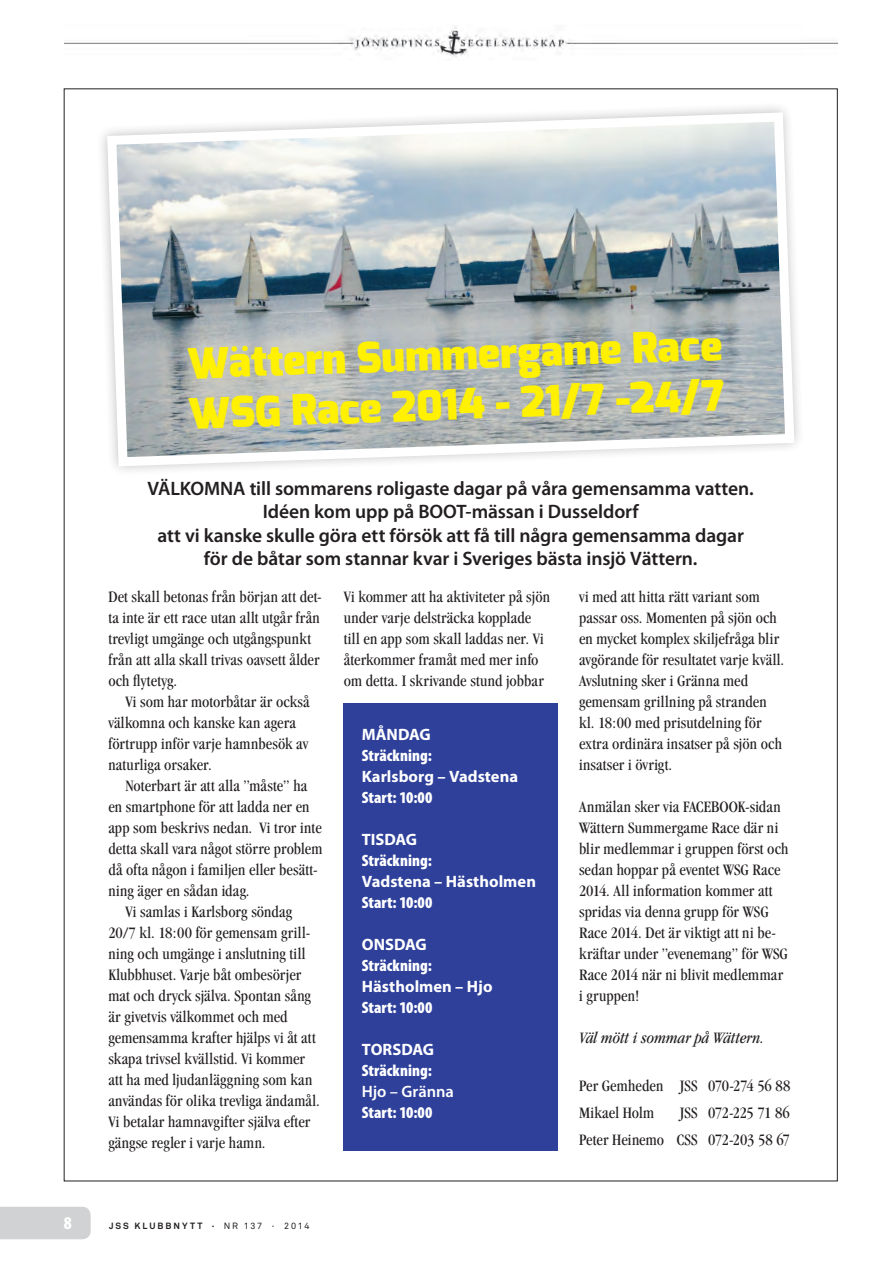
<style>
.page{position:relative;width:893px;height:1263px;background:#fff}
.page>*{position:absolute;margin:0;border:0;box-sizing:border-box;transform-origin:0 0}
.t1{font:900 42px/50.4px "Exo";color:#fff101}
.t2{font:600 19.5px/23.4px "Myriad Pro";letter-spacing:-.005em;color:#231f20;text-align:center}
.t3{font:900 condensed 18px "Myriad Pro";color:#fff}
.t4{font:condensed 16.5px/21px "Garamond";letter-spacing:.01em;color:#231f20}
.t5{font:900 condensed 16.5px "Myriad Pro";letter-spacing:.005em;color:#fff}
.t6{font:700 16.5px "Myriad Pro";color:#fff}
.t7{font:italic condensed 16.5px "Garamond";color:#231f20}
.t8{font:600 16.5px "Myriad Pro";letter-spacing:-.005em;color:#fff}
.t9{font:700 9px "Akkurat";letter-spacing:.225em;color:#231f20}
.s1{font-weight:400}
</style>
<div class="page">
<div style="left:0;top:1207px;width:91px;height:32px;background:#d1d2d4"></div>
<img style="left:64px;top:26px;width:774px;height:32px">
<svg style="left:102px;top:108px;width:697px;height:363px"></svg>
<div style="left:344px;top:703px;width:214px;height:448px;background:#2e409a"></div>
<h1 class="t1" style="left:185px;top:339px;width:538px;rotate:-2deg">Wättern Summergame Race<br>WSG Race 2014 - 21/7 -24/7</h1>
<p class="t2" style="left:148px;top:476px;width:608px">VÄLKOMNA till sommarens roligaste dagar på våra gemensamma vatten.<br>Idéen kom upp på BOOT-mässan i Dusseldorf<br>att vi kanske skulle göra ett försök att få till några gemensamma dagar för de båtar som stannar kvar i Sveriges bästa insjö Vättern.</p>
<p class="t4" style="left:108px;top:586px;width:215px">Det skall betonas från början att det&shy;ta inte är ett race utan allt utgår från trevligt umgänge och utgångspunkt från att alla skall trivas oavsett ålder och flytetyg.</p>
<p class="t4" style="left:108px;top:691px;width:203px;text-indent:17px">Vi som har motorbåtar är också välkomna och kanske kan agera förtrupp inför varje hamnbesök av naturliga orsaker.</p>
<p class="t4" style="left:125px;top:775px;width:183px">Noterbart är att alla ”måste” ha</p>
<p class="t4" style="left:108px;top:796px;width:203px">en smartphone för att ladda ner en</p>
<p class="t4" style="left:108px;top:817px;width:215px">app som beskrivs nedan. Vi tror inte</p>
<p class="t4" style="left:108px;top:838px;width:215px">detta skall vara något större problem</p>
<p class="t4" style="left:108px;top:859px;width:211px">då ofta någon i familjen eller besätt-</p>
<p class="t4" style="left:108px;top:880px;width:143px">ning äger en sådan idag.</p>
<p class="t4" style="left:125px;top:901px;width:168px">Vi samlas i Karlsborg söndag</p>
<p class="t4" style="left:108px;top:922px;width:203px">20/7 kl. 18:00 för gemensam grill-</p>
<p class="t4" style="left:108px;top:943px;width:199px">ning och umgänge i anslutning till</p>
<p class="t4" style="left:108px;top:964px;width:195px">Klubbhuset. Varje båt ombesörjer</p>
<p class="t4" style="left:108px;top:985px;width:204px">mat och dryck själva. Spontan sång</p>
<p class="t4" style="left:108px;top:1006px;width:181px">är givetvis välkommet och med</p>
<p class="t4" style="left:108px;top:1027px;width:209px">gemensamma krafter hjälps vi åt att</p>
<p class="t4" style="left:108px;top:1048px;width:198px">skapa trivsel kvällstid. Vi kommer</p>
<p class="t4" style="left:108px;top:1069px;width:205px">att ha med ljudanläggning som kan</p>
<p class="t4" style="left:108px;top:1090px;width:213px">användas för olika trevliga ändamål.</p>
<p class="t4" style="left:108px;top:1111px;width:204px">Vi betalar hamnavgifter själva efter</p>
<p class="t4" style="left:108px;top:1132px;width:159px">gängse regler i varje hamn.</p>
<p class="t4" style="left:344px;top:586px;width:208px">Vi kommer att ha aktiviteter på sjön under varje delsträcka kopplade till en app som skall laddas ner. Vi återkommer framåt med mer info om detta. I skrivande stund jobbar</p>
<p class="t4" style="left:579px;top:586px;width:207px">vi med att hitta rätt variant som passar oss. Momenten på sjön och en mycket komplex skiljefråga blir avgörande för resultatet varje kväll.<br>Avslutning sker i Gränna med gemensam grillning på stranden kl. 18:00 med prisutdelning för extra ordinära insatser på sjön och insatser i övrigt.</p>
<p class="t4" style="left:579px;top:796px;width:211px">Anmälan sker via FACEBOOK-sidan<br>Wättern Summergame Race där ni blir medlemmar i gruppen först och sedan hoppar på eventet WSG Race<br>2014. All information kommer att spridas via denna grupp för WSG<br>Race 2014. Det är viktigt att ni be&shy;kräftar under ”evenemang” för WSG<br>Race 2014 när ni blivit medlemmar i gruppen!</p>
<p class="t7" style="left:579px;top:1029px;width:187px">Väl mött i sommar på Wättern.</p>
<p class="t4" style="left:579px;top:1072px;width:213px;line-height:27px">Per Gemheden JSS 070-274 56 88<br>Mikael Holm</p>
<p class="t6" style="left:362px;top:723px;width:70px">MÅNDAG</p>
<p class="t5" style="left:362px;top:744px;width:72px">Sträckning:</p>
<p class="t6" style="left:362px;top:765px;width:158px">Karlsborg – Vadstena</p>
<p class="t5" style="left:362px;top:786px;width:72px">Start: 10:00</p>
<p class="t6" style="left:362px;top:828px;width:57px">TISDAG</p>
<p class="t5" style="left:362px;top:849px;width:72px">Sträckning:</p>
<p class="t6" style="left:362px;top:870px;width:176px">Vadstena – Hästholmen</p>
<p class="t5" style="left:362px;top:891px;width:72px">Start: 10:00</p>
<p class="t6" style="left:362px;top:933px;width:66px">ONSDAG</p>
<p class="t5" style="left:362px;top:954px;width:72px">Sträckning:</p>
<p class="t6" style="left:362px;top:975px;width:132px">Hästholmen – Hjo</p>
<p class="t5" style="left:362px;top:996px;width:72px">Start: 10:00</p>
<p class="t6" style="left:362px;top:1038px;width:74px">TORSDAG</p>
<p class="t5" style="left:362px;top:1059px;width:72px">Sträckning:</p>
<p class="t8" style="left:362px;top:1080px;width:94px">Hjo – Gränna</p>
<p class="t5" style="left:362px;top:1101px;width:72px">Start: 10:00</p>
<p class="t4" style="left:579px;top:1099px;width:212px;line-height:27px;text-align:right">JSS 072-225 71 86<br>Peter Heinemo CSS 072-203 58 67</p>
<p class="t3" style="left:64px;top:1211px;width:9px">8</p>
<p class="t9" style="left:109px;top:1220px;width:202px">JSS KLUBBNYTT · <span class="s1">NR 137 · 2014</span></p>
</div>
